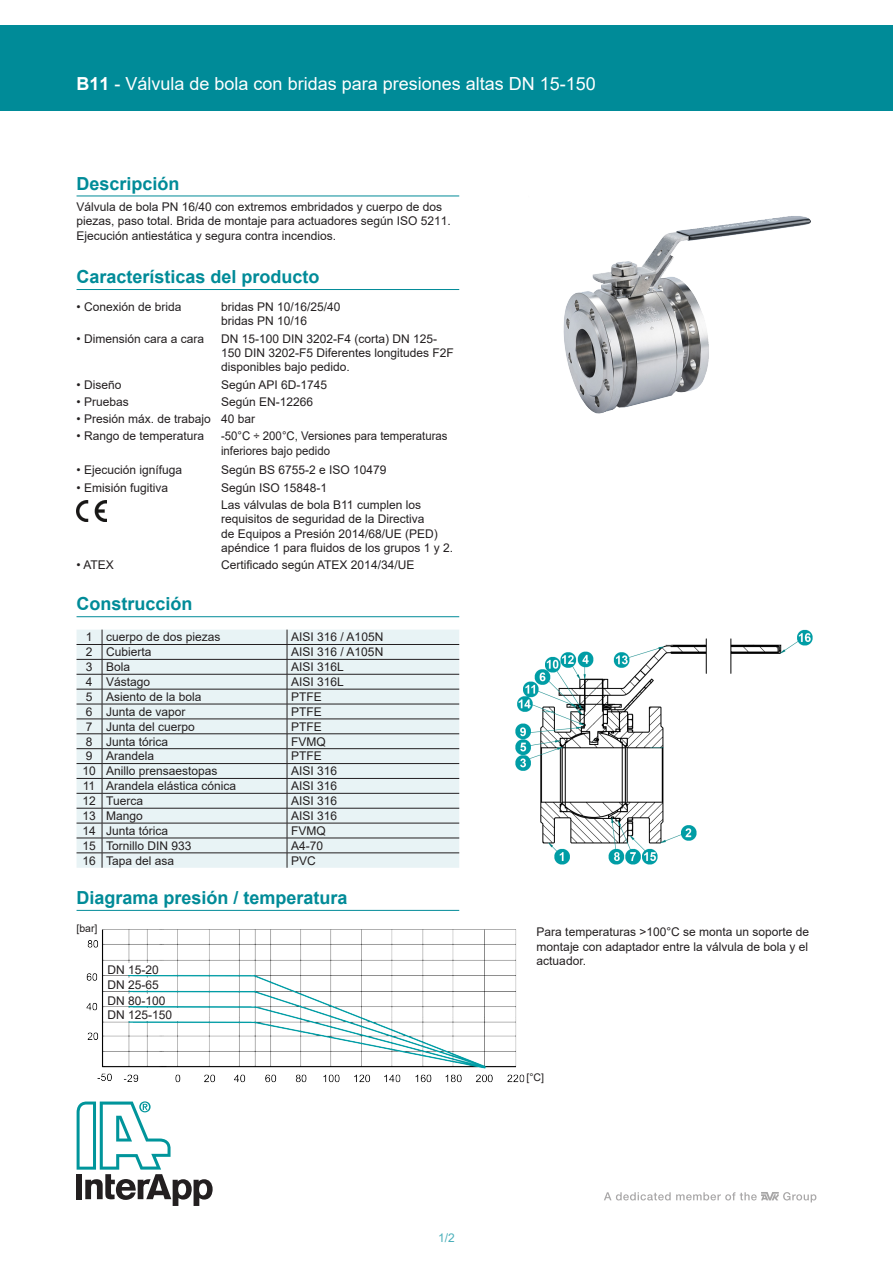
<style>
.page{position:relative;width:893px;height:1263px;background:#fff}
.page>*{position:absolute;margin:0;border:0;box-sizing:border-box;transform-origin:0 0}
.t1{font:700 18px "Arial";color:#008b98}
.t2{font:18px "Arial";color:#fff}
.t3{font:12px/14.4px "Arial";color:#231f20}
.t4{font:12px/14.4px "Arial";color:#231f20;scale:.95 1}
.t5{font:12px "Arial";color:#4aafba}
.t6{font:10.5px "Arial";color:#231f20}
.s1{font-weight:700}
</style>
<div class="page">
<div style="left:0;top:26px;width:893px;height:85px;background:#008b98"></div>
<svg style="left:77px;top:1101px;width:136px;height:105px"></svg>
<svg style="left:604px;top:1192px;width:212px;height:10px"></svg>
<img style="left:86px;top:929px;width:439px;height:154px">
<div style="left:105px;top:1008px;width:73px;height:12px;background:#fff"></div>
<div style="left:105px;top:994px;width:68px;height:12px;background:#fff"></div>
<div style="left:105px;top:978px;width:68px;height:12px;background:#fff"></div>
<div style="left:105px;top:963px;width:68px;height:11px;background:#fff"></div>
<img style="left:563px;top:216px;width:248px;height:198px">
<img style="left:515px;top:629px;width:298px;height:236px">
<hr style="left:77px;top:196px;width:382px;height:1px;background:#008b98">
<hr style="left:77px;top:289px;width:382px;height:1px;background:#008b98">
<hr style="left:77px;top:616px;width:382px;height:1px;background:#008b98">
<div style="left:103px;top:630px;width:356px;height:238px;background:#e8f3f5"></div>
<hr style="left:102px;top:644px;width:185px;height:1px;background:#231f20">
<hr style="left:287px;top:644px;width:172px;height:1px;background:#231f20">
<hr style="left:102px;top:659px;width:185px;height:1px;background:#231f20">
<hr style="left:287px;top:659px;width:172px;height:1px;background:#231f20">
<hr style="left:102px;top:674px;width:185px;height:1px;background:#231f20">
<hr style="left:287px;top:674px;width:172px;height:1px;background:#231f20">
<hr style="left:102px;top:689px;width:185px;height:1px;background:#231f20">
<hr style="left:287px;top:689px;width:172px;height:1px;background:#231f20">
<hr style="left:102px;top:704px;width:185px;height:1px;background:#231f20">
<hr style="left:287px;top:704px;width:172px;height:1px;background:#231f20">
<hr style="left:102px;top:719px;width:185px;height:1px;background:#231f20">
<hr style="left:287px;top:719px;width:172px;height:1px;background:#231f20">
<hr style="left:102px;top:733px;width:185px;height:1px;background:#231f20">
<hr style="left:287px;top:733px;width:172px;height:1px;background:#231f20">
<hr style="left:102px;top:748px;width:185px;height:1px;background:#231f20">
<hr style="left:287px;top:748px;width:172px;height:1px;background:#231f20">
<hr style="left:102px;top:763px;width:185px;height:1px;background:#231f20">
<hr style="left:287px;top:763px;width:172px;height:1px;background:#231f20">
<hr style="left:102px;top:778px;width:185px;height:1px;background:#231f20">
<hr style="left:287px;top:778px;width:172px;height:1px;background:#231f20">
<hr style="left:102px;top:793px;width:185px;height:1px;background:#231f20">
<hr style="left:287px;top:793px;width:172px;height:1px;background:#231f20">
<hr style="left:102px;top:808px;width:185px;height:1px;background:#231f20">
<hr style="left:287px;top:808px;width:172px;height:1px;background:#231f20">
<hr style="left:102px;top:823px;width:185px;height:1px;background:#231f20">
<hr style="left:287px;top:823px;width:172px;height:1px;background:#231f20">
<hr style="left:102px;top:838px;width:185px;height:1px;background:#231f20">
<hr style="left:287px;top:838px;width:172px;height:1px;background:#231f20">
<hr style="left:102px;top:853px;width:185px;height:1px;background:#231f20">
<svg style="left:77px;top:630px;width:26px;height:238px;background:#d4dddf"></svg>
<hr style="left:287px;top:853px;width:172px;height:1px;background:#231f20">
<svg style="left:287px;top:630px;width:1px;height:238px"></svg>
<hr style="left:77px;top:910px;width:382px;height:1px;background:#008b98">
<img style="left:77px;top:500px;width:29px;height:21px">
<h1 class="t2" style="left:77px;top:71px;width:521px"><span class="s1">B11</span> - Válvula de bola con bridas para presiones altas DN 15-150</h1>
<h1 class="t1" style="left:77px;top:171px;width:105px">Descripción</h1>
<p class="t3" style="left:77px;top:200px;width:376px">Válvula de bola PN 16/40 con extremos embridados y cuerpo de dos piezas, paso total. Brida de montaje para actuadores según ISO 5211.<br>Ejecución antiestática y segura contra incendios.</p>
<h1 class="t1" style="left:77px;top:264px;width:245px">Características del producto</h1>
<p class="t3" style="left:77px;top:299px;width:106px">• Conexión de brida</p>
<p class="t3" style="left:221px;top:299px;width:121px">bridas PN 10/16/25/40 bridas PN 10/16</p>
<p class="t3" style="left:77px;top:331px;width:129px">• Dimensión cara a cara</p>
<p class="t3" style="left:221px;top:331px;width:234px">DN 15-100 DIN 3202-F4 (corta) DN 125-<br>150 DIN 3202-F5 Diferentes longitudes F2F disponibles bajo pedido.</p>
<p class="t3" style="left:77px;top:377px;width:46px">• Diseño</p>
<p class="t3" style="left:221px;top:377px;width:108px">Según API 6D-1745</p>
<p class="t3" style="left:77px;top:394px;width:54px">• Pruebas</p>
<p class="t3" style="left:221px;top:394px;width:94px">Según EN-12266</p>
<p class="t3" style="left:77px;top:412px;width:180px">• Presión máx. de trabajo 40 bar</p>
<p class="t3" style="left:77px;top:429px;width:129px">• Rango de temperatura</p>
<p class="t4" style="left:221px;top:429px;width:240px">-50°C ÷ 200°C, Versiones para temperaturas inferiores bajo pedido</p>
<p class="t3" style="left:77px;top:463px;width:107px">• Ejecución ignífuga</p>
<p class="t3" style="left:221px;top:463px;width:167px">Según BS 6755-2 e ISO 10479</p>
<p class="t3" style="left:77px;top:480px;width:93px">• Emisión fugitiva</p>
<p class="t3" style="left:221px;top:479px;width:201px;line-height:17.2px">Según ISO 15848-1<br>Las válvulas de bola B11 cumplen los</p>
<p class="t3" style="left:221px;top:512px;width:234px">requisitos de seguridad de la Directiva<br>de Equipos a Presión 2014/68/UE (PED) apéndice 1 para fluidos de los grupos 1 y 2.</p>
<p class="t3" style="left:77px;top:558px;width:39px">• ATEX</p>
<p class="t3" style="left:221px;top:558px;width:195px">Certificado según ATEX 2014/34/UE</p>
<h1 class="t1" style="left:77px;top:591px;width:118px">Construcción</h1>
<p class="t3" style="left:86px;top:630px;width:136px">1 cuerpo de dos piezas</p>
<p class="t3" style="left:291px;top:630px;width:94px">AISI 316 / A105N</p>
<p class="t3" style="left:86px;top:645px;width:67px">2 Cubierta</p>
<p class="t3" style="left:291px;top:645px;width:94px">AISI 316 / A105N</p>
<p class="t3" style="left:86px;top:660px;width:46px">3 Bola</p>
<p class="t3" style="left:291px;top:660px;width:54px">AISI 316L</p>
<p class="t3" style="left:86px;top:674px;width:66px">4 Vástago</p>
<p class="t3" style="left:291px;top:674px;width:54px">AISI 316L</p>
<p class="t3" style="left:86px;top:689px;width:117px">5 Asiento de la bola</p>
<p class="t3" style="left:291px;top:689px;width:32px">PTFE</p>
<p class="t3" style="left:86px;top:704px;width:101px">6 Junta de vapor</p>
<p class="t3" style="left:291px;top:704px;width:32px">PTFE</p>
<p class="t3" style="left:86px;top:719px;width:111px">7 Junta del cuerpo</p>
<p class="t3" style="left:291px;top:719px;width:32px">PTFE</p>
<p class="t3" style="left:86px;top:734px;width:84px">8 Junta tórica</p>
<p class="t3" style="left:291px;top:734px;width:36px">FVMQ</p>
<p class="t3" style="left:86px;top:749px;width:70px">9 Arandela</p>
<p class="t3" style="left:291px;top:749px;width:32px">PTFE</p>
<p class="t3" style="left:82px;top:764px;width:137px">10 Anillo prensaestopas</p>
<p class="t3" style="left:291px;top:764px;width:48px">AISI 316</p>
<p class="t3" style="left:83px;top:779px;width:155px">11 Arandela elástica cónica</p>
<p class="t3" style="left:291px;top:779px;width:48px">AISI 316</p>
<p class="t3" style="left:82px;top:794px;width:62px">12 Tuerca</p>
<p class="t3" style="left:291px;top:794px;width:48px">AISI 316</p>
<p class="t3" style="left:82px;top:808px;width:62px">13 Mango</p>
<p class="t3" style="left:291px;top:808px;width:48px">AISI 316</p>
<p class="t3" style="left:82px;top:823px;width:87px">14 Junta tórica</p>
<p class="t3" style="left:291px;top:823px;width:36px">FVMQ</p>
<p class="t3" style="left:82px;top:838px;width:111px">15 Tornillo DIN 933</p>
<p class="t3" style="left:291px;top:838px;width:34px">A4-70</p>
<p class="t3" style="left:82px;top:853px;width:93px">16 Tapa del asa</p>
<p class="t3" style="left:291px;top:853px;width:26px">PVC</p>
<h1 class="t1" style="left:77px;top:885px;width:273px">Diagrama presión / temperatura</h1>
<p class="t6" style="left:77px;top:921px;width:23px">[bar]</p>
<p class="t3" style="left:108px;top:962px;width:53px">DN 15-20</p>
<p class="t3" style="left:108px;top:977px;width:53px">DN 25-65</p>
<p class="t3" style="left:108px;top:993px;width:60px">DN 80-100</p>
<p class="t3" style="left:108px;top:1008px;width:66px">DN 125-150</p>
<p class="t5" style="left:438px;top:1229px;width:18px">1/2</p>
<p class="t3" style="left:537px;top:925px;width:274px;text-align:justify">Para temperaturas &gt;100°C se monta un soporte de montaje con adaptador entre la válvula de bola y el actuador.</p>
<p class="t6" style="left:526px;top:1070px;width:19px">[°C]</p>
</div>
